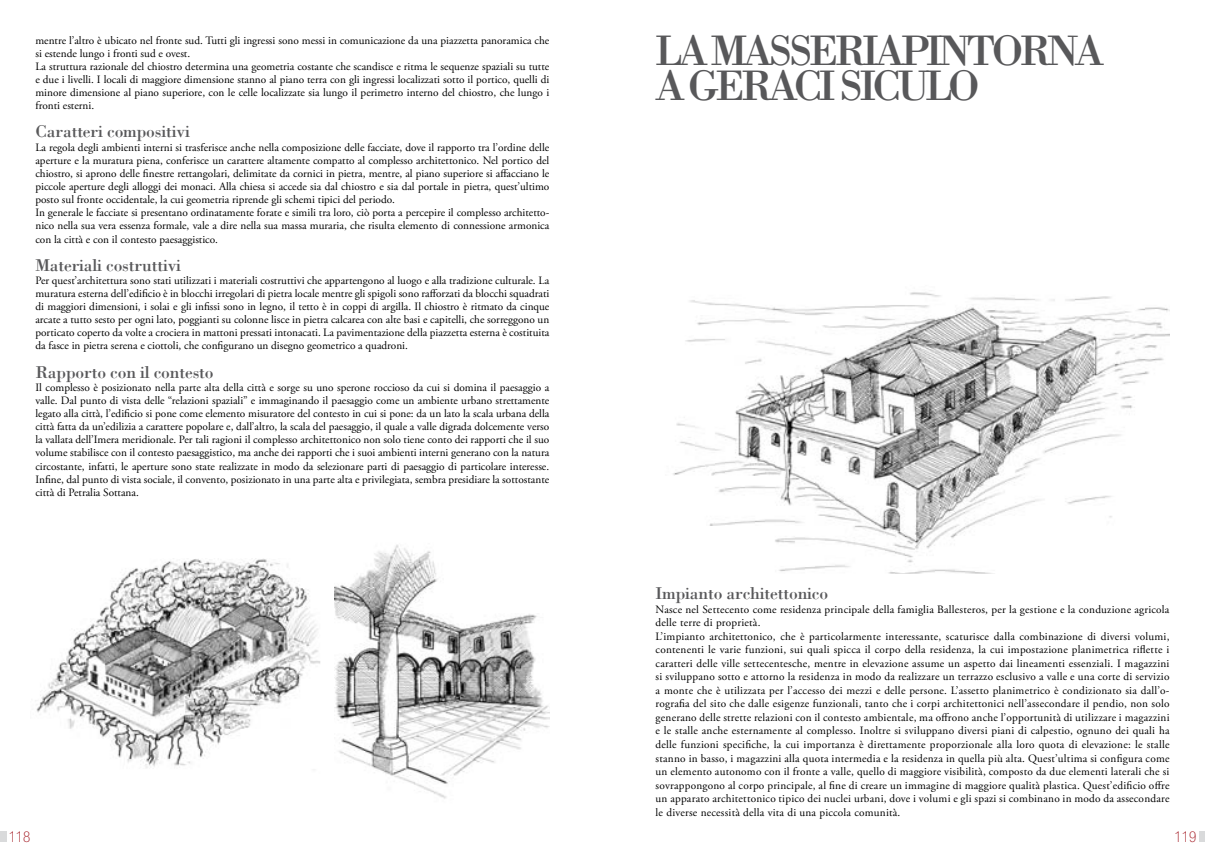
<style>
.page{position:relative;width:1205px;height:851px;background:#fff}
.page>*{position:absolute;margin:0;border:0;box-sizing:border-box;transform-origin:0 0}
.t1{font:43.75px/35px "Bodoni";letter-spacing:-.09em;color:#58585a}
.t2{font:17.5px "Bodoni";letter-spacing:-.01em;color:#58585a}
.t3{font:100 condensed 15px "Helvetica Neue LT Std";color:#a0121b}
.t4{font:11.25px/13.5px "Adobe Garamond Pro";letter-spacing:.02em;color:#000;text-align:justify}
.t5{font:11.25px/13.1px "Adobe Garamond Pro";color:#000}
</style>
<div class="page">
<div style="left:0;top:831px;width:7px;height:11px;background:#d9dadb"></div>
<div style="left:1199px;top:831px;width:6px;height:11px;background:#d9dadb"></div>
<img style="left:36px;top:558px;width:284px;height:210px">
<img style="left:334px;top:544px;width:215px;height:255px">
<img style="left:673px;top:292px;width:496px;height:281px">
<p class="t5" style="left:35px;top:34px;width:515px">mentre l’altro è ubicato nel fronte sud. Tutti gli ingressi sono messi in comunicazione da una piazzetta panoramica che si estende lungo i fronti sud e ovest.<br>La struttura razionale del chiostro determina una geometria costante che scandisce e ritma le sequenze spaziali su tutte e due i livelli. I locali di maggiore dimensione stanno al piano terra con gli ingressi localizzati sotto il portico, quelli di minore dimensione al piano superiore, con le celle localizzate sia lungo il perimetro interno del chiostro, che lungo i fronti esterni.</p>
<h2 class="t2" style="left:35px;top:121px;width:156px">Caratteri compositivi</h2>
<p class="t5" style="left:35px;top:141px;width:515px">La regola degli ambienti interni si trasferisce anche nella composizione delle facciate, dove il rapporto tra l’ordine delle aperture e la muratura piena, conferisce un carattere altamente compatto al complesso architettonico. Nel portico del chiostro, si aprono delle finestre rettangolari, delimitate da cornici in pietra, mentre, al piano superiore si affacciano le piccole aperture degli alloggi dei monaci. Alla chiesa si accede sia dal chiostro e sia dal portale in pietra, quest’ultimo posto sul fronte occidentale, la cui geometria riprende gli schemi tipici del periodo.<br>In generale le facciate si presentano ordinatamente forate e simili tra loro, ciò porta a percepire il complesso architetto&shy;nico nella sua vera essenza formale, vale a dire nella sua massa muraria, che risulta elemento di connessione armonica con la città e con il contesto paesaggistico.</p>
<h2 class="t2" style="left:35px;top:254px;width:147px">Materiali costruttivi</h2>
<p class="t4" style="left:35px;top:274px;width:515px;line-height:13.1px">Per quest’architettura sono stati utilizzati i materiali costruttivi che appartengono al luogo e alla tradizione culturale. La muratura esterna dell’edificio è in blocchi irregolari di pietra locale mentre gli spigoli sono rafforzati da blocchi squadrati di maggiori dimensioni, i solai e gli infissi sono in legno, il tetto è in coppi di argilla. Il chiostro è ritmato da cinque arcate a tutto sesto per ogni lato, poggianti su colonne lisce in pietra calcarea con alte basi e capitelli, che sorreggono un porticato coperto da volte a crociera in mattoni pressati intonacati. La pavimentazione della piazzetta esterna è costituita da fasce in pietra serena e ciottoli, che configurano un disegno geometrico a quadroni.</p>
<h2 class="t2" style="left:35px;top:361px;width:180px">Rapporto con il contesto</h2>
<p class="t4" style="left:35px;top:381px;width:515px;line-height:13.1px">Il complesso è posizionato nella parte alta della città e sorge su uno sperone roccioso da cui si domina il paesaggio a valle. Dal punto di vista delle “relazioni spaziali” e immaginando il paesaggio come un ambiente urbano strettamente legato alla città, l’edificio si pone come elemento misuratore del contesto in cui si pone: da un lato la scala urbana della città fatta da un’edilizia a carattere popolare e, dall’altro, la scala del paesaggio, il quale a valle digrada dolcemente verso la vallata dell’Imera meridionale. Per tali ragioni il complesso architettonico non solo tiene conto dei rapporti che il suo volume stabilisce con il contesto paesaggistico, ma anche dei rapporti che i suoi ambienti interni generano con la natura circostante, infatti, le aperture sono state realizzate in modo da selezionare parti di paesaggio di particolare interesse.<br>Infine, dal punto di vista sociale, il convento, posizionato in una parte alta e privilegiata, sembra presidiare la sottostante città di Petralia Sottana.</p>
<h1 class="t1" style="left:656px;top:32px;width:450px">LA MASSERIAPINTORNA<br>A GERACI SICULO</h1>
<h2 class="t2" style="left:656px;top:583px;width:174px">Impianto architettonico</h2>
<p class="t4" style="left:656px;top:603px;width:515px;text-align:left">Nasce nel Settecento come residenza principale della famiglia Ballesteros, per la gestione e la conduzione agricola delle terre di proprietà.<br>L’impianto architettonico, che è particolarmente interessante, scaturisce dalla combinazione di diversi volumi, contenenti le varie funzioni, sui quali spicca il corpo della residenza, la cui impostazione planimetrica riflette i caratteri delle ville settecentesche, mentre in elevazione assume un aspetto dai lineamenti essenziali. I magazzini si sviluppano sotto e attorno la residenza in modo da realizzare un terrazzo esclusivo a valle e una corte di servizio a monte che è utilizzata per l’accesso dei mezzi e delle persone. L’assetto planimetrico è condizionato sia dall’o&shy;rografia del sito che dalle esigenze funzionali, tanto che i corpi architettonici nell’assecondare il pendio, non solo generano delle strette relazioni con il contesto ambientale, ma offrono anche l’opportunità di utilizzare i magazzini e le stalle anche esternamente al complesso. Inoltre si sviluppano diversi piani di calpestio, ognuno dei quali ha delle funzioni specifiche, la cui importanza è direttamente proporzionale alla loro quota di elevazione: le stalle stanno in basso, i magazzini alla quota intermedia e la residenza in quella più alta. Quest’ultima si configura come un elemento autonomo con il fronte a valle, quello di maggiore visibilità, composto da due elementi laterali che si sovrappongono al corpo principale, al fine di creare un immagine di maggiore qualità plastica. Quest’edificio offre un apparato architettonico tipico dei nuclei urbani, dove i volumi e gli spazi si combinano in modo da assecondare le diverse necessità della vita di una piccola comunità.</p>
<h3 class="t3" style="left:9px;top:828px;width:23px">118</h3>
<h3 class="t3" style="left:1174px;top:828px;width:23px">119</h3>
</div>
